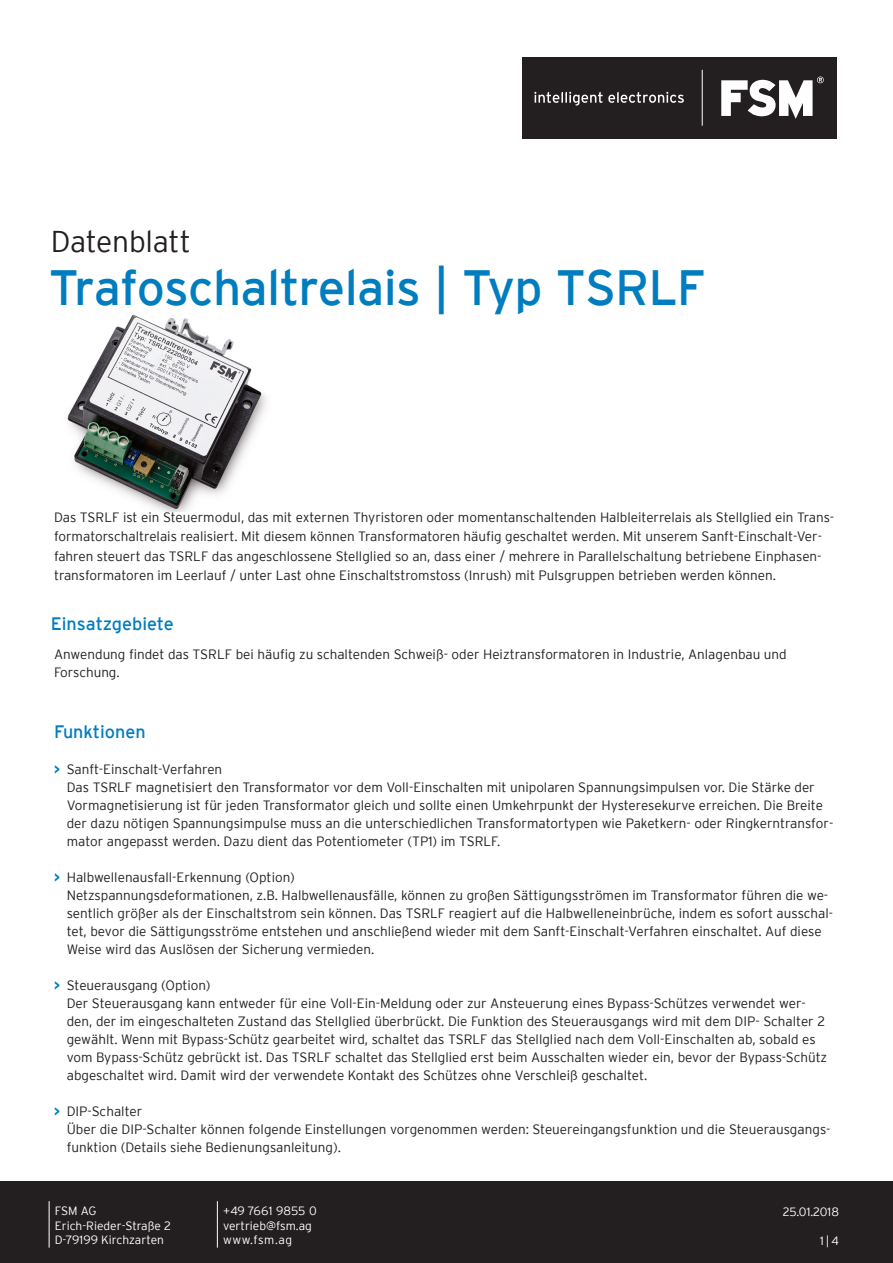
<style>
.page{position:relative;width:893px;height:1263px;background:#fff}
.page>*{position:absolute;margin:0;border:0;box-sizing:border-box;transform-origin:0 0}
.t1{font:49.5px "Interstate";letter-spacing:-.015em;color:#007dbe}
.t2{font:300 30px "Interstate";letter-spacing:-.01em;color:#231f20}
.t3{font:18px "Interstate";color:#007dbe}
.t4{font:300 13.5px/18px "Interstate";color:#231f20}
.t5{font:300 12px/14.4px "Interstate";color:#fff}
.s1{font-weight:700;color:#007dbe}
</style>
<div class="page">
<div style="left:0;top:1181px;width:893px;height:82px;background:#231f20"></div>
<hr style="left:217px;top:1201px;width:1px;height:46px;background:#fff">
<hr style="left:49px;top:1201px;width:1px;height:46px;background:#fff">
<div style="left:522px;top:57px;width:314px;height:81px;background:#231f20"></div>
<hr style="left:702px;top:70px;width:1px;height:56px;background:#fff">
<svg style="left:721px;top:77px;width:103px;height:42px"></svg>
<svg style="left:534px;top:92px;width:150px;height:14px"></svg>
<img style="left:67px;top:314px;width:199px;height:198px">
<h2 class="t2" style="left:51px;top:225px;width:142px">Datenblatt</h2>
<h1 class="t1" style="left:49px;top:260px;width:659px">Trafoschaltrelais | Typ TSRLF</h1>
<p class="t4" style="left:54px;top:507px;width:782px;line-height:19.4px">Das TSRLF ist ein Steuermodul, das mit externen Thyristoren oder momentanschaltenden Halbleiterrelais als Stellglied ein Trans&shy;formatorschaltrelais realisiert. Mit diesem können Transformatoren häufig geschaltet werden. Mit unserem Sanft-Einschalt-Ver&shy;fahren steuert das TSRLF das angeschlossene Stellglied so an, dass einer / mehrere in Parallelschaltung betriebene Einphasen&shy;transformatoren im Leerlauf / unter Last ohne Einschaltstromstoss (Inrush) mit Pulsgruppen betrieben werden können.</p>
<h3 class="t3" style="left:51px;top:614px;width:124px">Einsatzgebiete</h3>
<p class="t4" style="left:54px;top:645px;width:734px">Anwendung findet das TSRLF bei häufig zu schaltenden Schweiß- oder Heiztransformatoren in Industrie, Anlagenbau und<br>Forschung.</p>
<h3 class="t3" style="left:54px;top:722px;width:93px">Funktionen</h3>
<p class="t4" style="left:67px;top:760px;width:768px;text-indent:-13px"><span class="s1">&gt;</span> Sanft-Einschalt-Verfahren<br>Das TSRLF magnetisiert den Transformator vor dem Voll-Einschalten mit unipolaren Spannungsimpulsen vor. Die Stärke der Vormagnetisierung ist für jeden Transformator gleich und sollte einen Umkehrpunkt der Hysteresekurve erreichen. Die Breite der dazu nötigen Spannungsimpulse muss an die unterschiedlichen Transformatortypen wie Paketkern- oder Ringkerntransfor&shy;mator angepasst werden. Dazu dient das Potentiometer (TP1) im TSRLF.</p>
<p class="t4" style="left:67px;top:868px;width:768px;text-indent:-13px"><span class="s1">&gt;</span> Halbwellenausfall-Erkennung (Option)<br>Netzspannungsdeformationen, z.B. Halbwellenausfälle, können zu großen Sättigungsströmen im Transformator führen die we&shy;sentlich größer als der Einschaltstrom sein können. Das TSRLF reagiert auf die Halbwelleneinbrüche, indem es sofort ausschal&shy;tet, bevor die Sättigungsströme entstehen und anschließend wieder mit dem Sanft-Einschalt-Verfahren einschaltet. Auf diese Weise wird das Auslösen der Sicherung vermieden.</p>
<p class="t4" style="left:67px;top:976px;width:762px;text-indent:-13px"><span class="s1">&gt;</span> Steuerausgang (Option)<br>Der Steuerausgang kann entweder für eine Voll-Ein-Meldung oder zur Ansteuerung eines Bypass-Schützes verwendet wer&shy;den, der im eingeschalteten Zustand das Stellglied überbrückt. Die Funktion des Steuerausgangs wird mit dem DIP- Schalter 2 gewählt. Wenn mit Bypass-Schütz gearbeitet wird, schaltet das TSRLF das Stellglied nach dem Voll-Einschalten ab, sobald es vom Bypass-Schütz gebrückt ist. Das TSRLF schaltet das Stellglied erst beim Ausschalten wieder ein, bevor der Bypass-Schütz abgeschaltet wird. Damit wird der verwendete Kontakt des Schützes ohne Verschleiß geschaltet.</p>
<p class="t4" style="left:67px;top:1102px;width:765px;text-indent:-13px"><span class="s1">&gt;</span> DIP-Schalter<br>Über die DIP-Schalter können folgende Einstellungen vorgenommen werden: Steuereingangsfunktion und die Steuerausgangs&shy;funktion (Details siehe Bedienungsanleitung).</p>
<p class="t5" style="left:55px;top:1203px;width:118px">FSM AG<br>Erich-Rieder-Straße 2<br>D-79199 Kirchzarten</p>
<p class="t5" style="left:783px;top:1204px;width:58px">25.01.2018</p>
<p class="t5" style="left:223px;top:1203px;width:95px">+49 7661 9855 0 vertrieb@fsm.ag www.fsm.ag</p>
<p class="t5" style="left:820px;top:1233px;width:20px">1 | 4</p>
</div>
